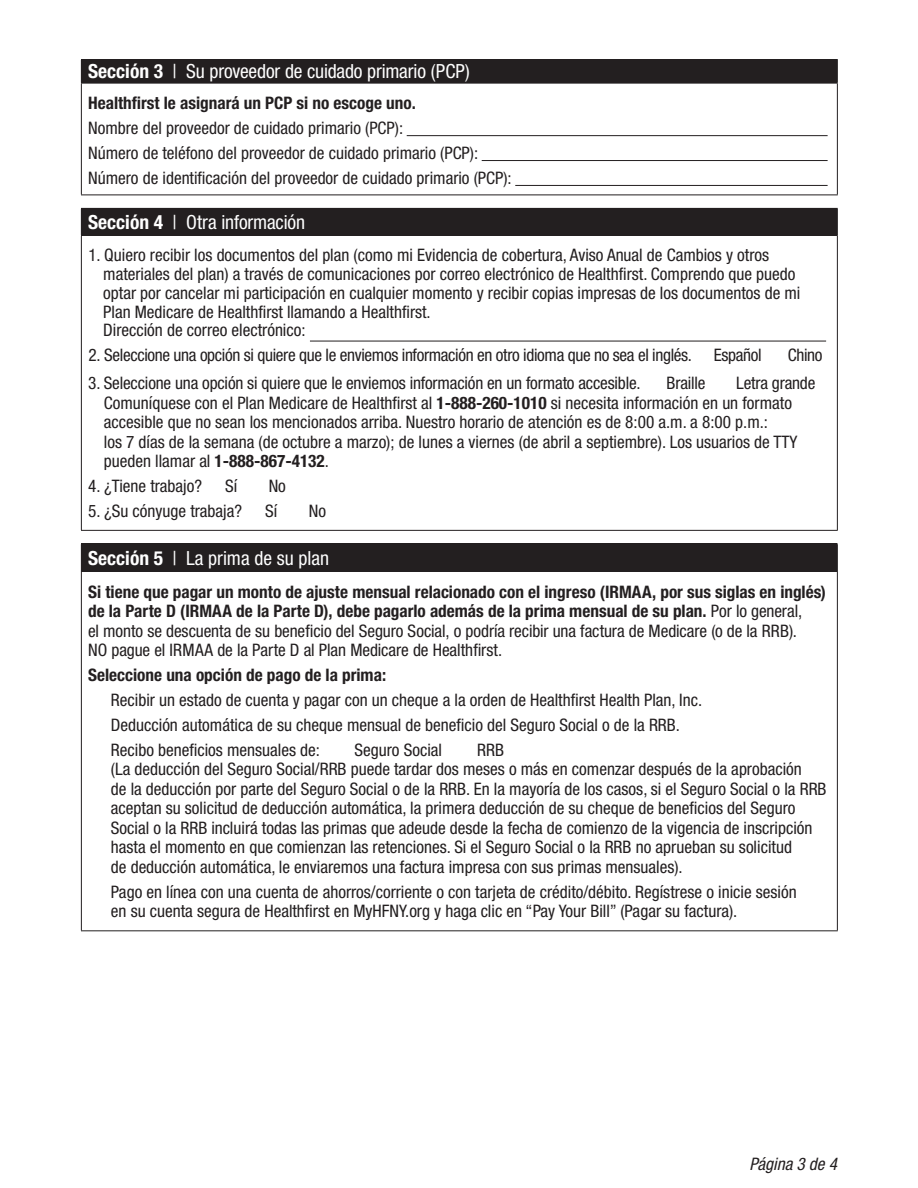
<style>
.page{position:relative;width:918px;height:1188px;background:#fff}
.page>*{position:absolute;margin:0;border:0;box-sizing:border-box;transform-origin:0 0}
.t1{font:condensed 19.5px "Helvetica Neue LT Std";letter-spacing:-.005em;color:#fff}
.t2{font:condensed 17.25px/19.5px "Helvetica Neue LT Std";color:#231f20}
.t3{font:700 condensed 17.25px/19.5px "Helvetica Neue LT Std";color:#231f20}
.t4{font:condensed 17.25px "Helvetica Neue LT Std";letter-spacing:-.02em;color:#231f20}
.t5{font:italic condensed 17.25px "Helvetica Neue LT Std";color:#231f20}
.s1{font-weight:700}
.s2{font-weight:400}
</style>
<div class="page">
<div style="left:81px;top:60px;width:756px;height:23px;background:#231f20"></div>
<hr style="left:81px;top:59px;width:757px;height:1px;background:#231f20">
<svg style="left:837px;top:60px;width:1px;height:23px"></svg>
<hr style="left:81px;top:83px;width:757px;height:1px;background:#231f20">
<hr style="left:81px;top:84px;width:1px;height:111px;background:#231f20">
<hr style="left:837px;top:84px;width:1px;height:111px;background:#231f20">
<hr style="left:81px;top:195px;width:757px;height:1px;background:#231f20">
<hr style="left:407px;top:135px;width:421px;height:1px;background:#231f20">
<hr style="left:482px;top:160px;width:346px;height:1px;background:#231f20">
<hr style="left:515px;top:185px;width:313px;height:1px;background:#231f20">
<div style="left:81px;top:208px;width:756px;height:27px;background:#231f20"></div>
<hr style="left:81px;top:208px;width:757px;height:1px;background:#231f20">
<svg style="left:837px;top:209px;width:1px;height:26px"></svg>
<hr style="left:81px;top:235px;width:757px;height:1px;background:#231f20">
<hr style="left:81px;top:236px;width:1px;height:294px;background:#231f20">
<hr style="left:837px;top:236px;width:1px;height:294px;background:#231f20">
<hr style="left:81px;top:530px;width:757px;height:1px;background:#231f20">
<hr style="left:310px;top:341px;width:516px;height:1px;background:#231f20">
<div style="left:81px;top:544px;width:756px;height:28px;background:#231f20"></div>
<hr style="left:81px;top:543px;width:757px;height:1px;background:#231f20">
<svg style="left:837px;top:544px;width:1px;height:28px"></svg>
<hr style="left:81px;top:572px;width:1px;height:358px;background:#231f20">
<hr style="left:837px;top:572px;width:1px;height:358px;background:#231f20">
<hr style="left:81px;top:930px;width:757px;height:1px;background:#231f20">
<h2 class="t1" style="left:88px;top:60px;width:383px"><span class="s1">Sección 3</span> | Su proveedor de cuidado primario (PCP)</h2>
<p class="t3" style="left:88px;top:93px;width:329px">Healthfirst le asignará un PCP si no escoge uno.</p>
<p class="t2" style="left:88px;top:115px;width:425px;line-height:24.9px">Nombre del proveedor de cuidado primario (PCP):<br>Número de teléfono del proveedor de cuidado primario (PCP):<br>Número de identificación del proveedor de cuidado primario (PCP):</p>
<h2 class="t1" style="left:88px;top:211px;width:218px"><span class="s1">Sección 4</span> | Otra información</h2>
<p class="t2" style="left:103px;top:245px;width:699px;line-height:18.9px;text-indent:-15px">1. Quiero recibir los documentos del plan (como mi Evidencia de cobertura, Aviso Anual de Cambios y otros materiales del plan) a través de comunicaciones por correo electrónico de Healthfirst. Comprendo que puedo optar por cancelar mi participación en cualquier momento y recibir copias impresas de los documentos de mi Plan Medicare de Healthfirst llamando a Healthfirst.</p>
<p class="t4" style="left:88px;top:345px;width:605px">2. Seleccione una opción si quiere que le enviemos información en otro idioma que no sea el inglés.</p>
<p class="t2" style="left:88px;top:373px;width:554px">3. Seleccione una opción si quiere que le enviemos información en un formato accesible.</p>
<p class="t2" style="left:104px;top:393px;width:695px">Comuníquese con el Plan Medicare de Healthfirst al <span class="s1">1-888-260-1010</span> si necesita información en un formato accesible que no sean los mencionados arriba. Nuestro horario de atención es de 8:00 a.m. a 8:00 p.m.:<br>los 7 días de la semana (de octubre a marzo); de lunes a viernes (de abril a septiembre). Los usuarios de TTY pueden llamar al <span class="s1">1-888-867-4132</span>.</p>
<p class="t2" style="left:88px;top:476px;width:115px">4. ¿Tiene trabajo?</p>
<p class="t2" style="left:88px;top:501px;width:155px">5. ¿Su cónyuge trabaja?</p>
<h2 class="t1" style="left:88px;top:547px;width:242px"><span class="s1">Sección 5</span> | La prima de su plan</h2>
<p class="t3" style="left:88px;top:582px;width:739px">Si tiene que pagar un monto de ajuste mensual relacionado con el ingreso (IRMAA, por sus siglas en inglés) de la Parte D (IRMAA de la Parte D), debe pagarlo además de la prima mensual de su plan. <span class="s2">Por lo general,<br>el monto se descuenta de su beneficio del Seguro Social, o podría recibir una factura de Medicare (o de la RRB).<br>NO pague el IRMAA de la Parte D al Plan Medicare de Healthfirst.</span></p>
<h3 class="t3" style="left:88px;top:665px;width:300px">Seleccione una opción de pago de la prima:</h3>
<p class="t2" style="left:111px;top:690px;width:593px">Recibir un estado de cuenta y pagar con un cheque a la orden de Healthfirst Health Plan, Inc.</p>
<p class="t2" style="left:111px;top:715px;width:571px">Deducción automática de su cheque mensual de beneficio del Seguro Social o de la RRB.</p>
<p class="t2" style="left:111px;top:740px;width:211px">Recibo beneficios mensuales de:</p>
<p class="t2" style="left:111px;top:759px;width:717px">(La deducción del Seguro Social/RRB puede tardar dos meses o más en comenzar después de la aprobación<br>de la deducción por parte del Seguro Social o de la RRB. En la mayoría de los casos, si el Seguro Social o la RRB aceptan su solicitud de deducción automática, la primera deducción de su cheque de beneficios del Seguro Social o la RRB incluirá todas las primas que adeude desde la fecha de comienzo de la vigencia de inscripción hasta el momento en que comienzan las retenciones. Si el Seguro Social o la RRB no aprueban su solicitud<br>de deducción automática, le enviaremos una factura impresa con sus primas mensuales).</p>
<p class="t2" style="left:111px;top:882px;width:687px">Pago en línea con una cuenta de ahorros/corriente o con tarjeta de crédito/débito. Regístrese o inicie sesión en su cuenta segura de Healthfirst en MyHFNY.org y haga clic en “Pay Your Bill” (Pagar su factura).</p>
<p class="t2" style="left:103px;top:321px;width:204px">Dirección de correo electrónico:</p>
<p class="t4" style="left:714px;top:345px;width:49px">Español</p>
<p class="t2" style="left:788px;top:345px;width:36px">Chino</p>
<p class="t2" style="left:667px;top:373px;width:40px">Braille</p>
<p class="t2" style="left:736px;top:373px;width:81px">Letra grande</p>
<p class="t2" style="left:225px;top:476px;width:14px">Sí</p>
<p class="t2" style="left:265px;top:473px;width:22px;line-height:24.9px">No<br>Sí</p>
<p class="t2" style="left:309px;top:501px;width:19px">No</p>
<p class="t2" style="left:355px;top:740px;width:89px">Seguro Social</p>
<p class="t2" style="left:477px;top:740px;width:28px">RRB</p>
<p class="t5" style="left:749px;top:1154px;width:89px">Página 3 de 4</p>
</div>
